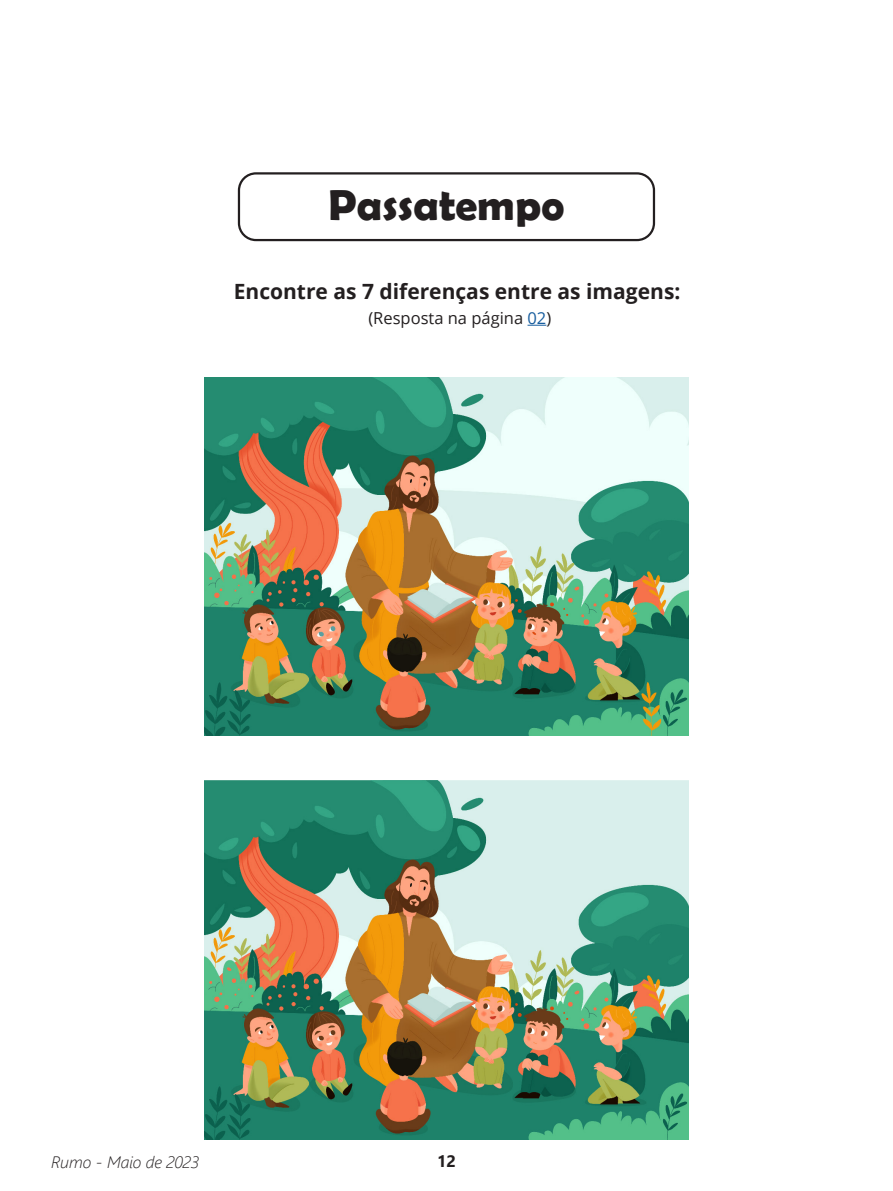
<style>
.page{position:relative;width:893px;height:1191px;background:#fff}
.page>*{position:absolute;margin:0;border:0;box-sizing:border-box;transform-origin:0 0}
._2016_texto{font:700 43.5px "Berlin Sans FB Demi";color:#231f20}
._2016_texto-2{font:700 21px "Open Sans";color:#231f20}
._2016_texto-3{font:16.5px "Open Sans";color:#231f20}
.t1{font:italic 300 16.5px "Segoe UI";color:#231f20}
.t2{font:700 16.5px "Segoe UI";color:#231f20}
.s1{color:#175d9e}
</style>
<div class="page">
<div style="left:238px;top:172px;width:417px;height:69px;border:2px solid #231f20;border-radius:17px"></div>
<img style="left:204px;top:377px;width:485px;height:359px">
<img style="left:204px;top:780px;width:485px;height:359px">
<svg style="left:528px;top:325px;width:18px;height:1px"></svg>
<p class="_2016_texto" style="left:329px;top:180px;width:237px">Passatempo</p>
<p class="_2016_texto-2" style="left:234px;top:276px;width:448px">Encontre as 7 diferenças entre as imagens:</p>
<p class="_2016_texto-3" style="left:368px;top:307px;width:184px">(Resposta na página <span class="s1">02</span>)</p>
<p class="t1" style="left:51px;top:1146px;width:150px">Rumo - Maio de 2023</p>
<p class="t2" style="left:437px;top:1145px;width:20px">12</p>
</div>
